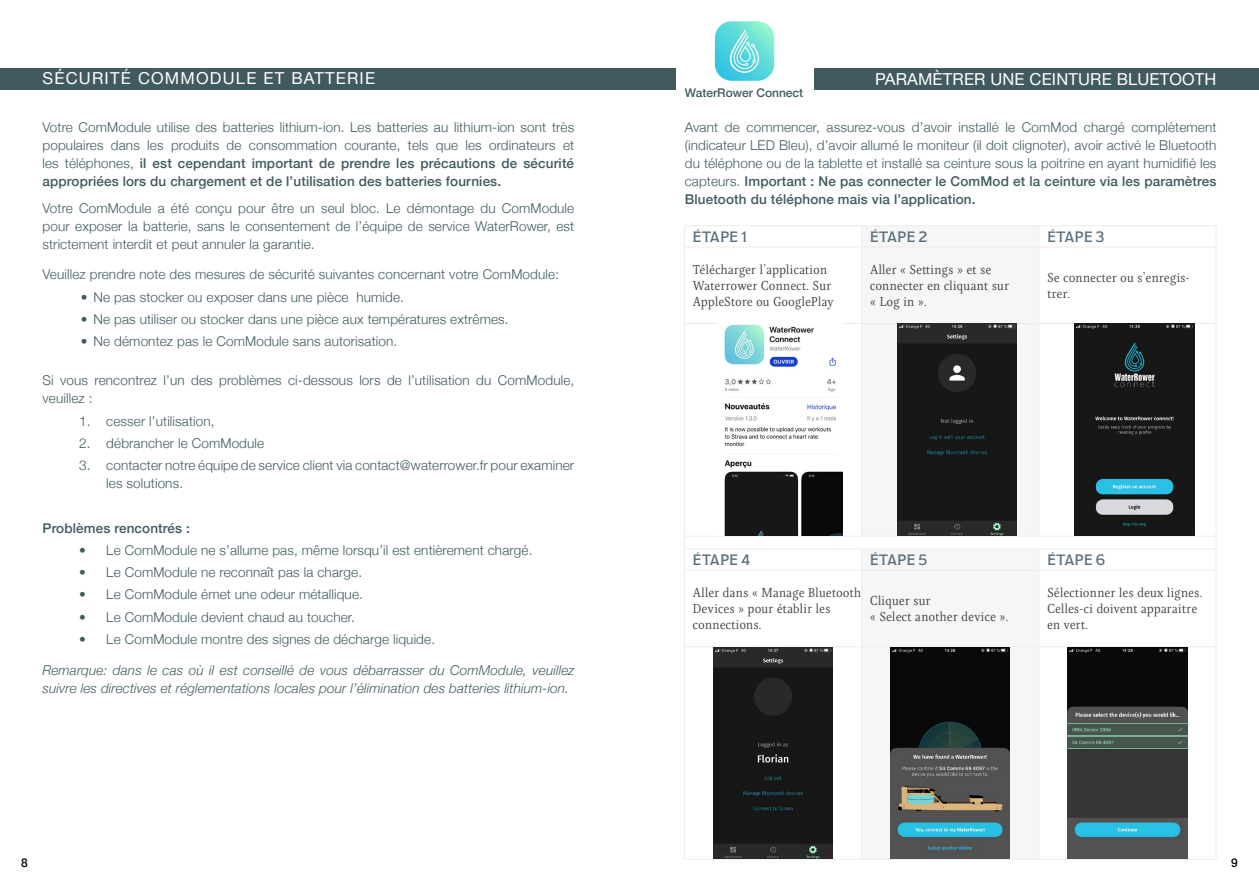
<style>
.page{position:relative;width:1259px;height:893px;background:#fff}
.page>*{position:absolute;margin:0;border:0;box-sizing:border-box;transform-origin:0 0}
.t1{font:16.5px "Helvetica Neue";letter-spacing:.01em;color:#fff}
.t2{font:16.5px "Helvetica Neue";letter-spacing:.075em;color:#fff}
.t3{font:300 15px "Modesto Text";letter-spacing:.025em;color:#596e7b}
.t4{font:300 13.5px/18px "Helvetica Neue";letter-spacing:.01em;color:#415a60;text-align:justify}
.t5{font:13.5px/16.2px "Eskapade";letter-spacing:.025em;color:#3c3c3b}
.t6{font:italic 300 13.5px/18px "Helvetica Neue";letter-spacing:.01em;color:#415a60}
.t7{font:500 13.5px "Helvetica Neue";letter-spacing:.01em;color:#415a60}
.t8{font:500 12px "Helvetica Neue";color:#415a60}
.t9{font:500 12px "Helvetica Neue";color:#000}
.s1{font-weight:500}
</style>
<div class="page">
<div style="left:0;top:68px;width:629px;height:21px;background:#415a60"></div>
<div style="left:629px;top:68px;width:630px;height:21px;background:#415a60"></div>
<div style="left:862px;top:226px;width:177px;height:633px;background:#f6f6f6"></div>
<svg style="left:684px;top:226px;width:1px;height:21px"></svg>
<hr style="left:684px;top:247px;width:1px;height:76px;background:#ededed">
<hr style="left:684px;top:324px;width:1px;height:212px;background:#ededed">
<svg style="left:684px;top:537px;width:1px;height:33px"></svg>
<hr style="left:684px;top:571px;width:1px;height:75px;background:#ededed">
<hr style="left:684px;top:647px;width:1px;height:212px;background:#ededed">
<hr style="left:684px;top:225px;width:177px;height:1px;background:#ededed">
<hr style="left:861px;top:225px;width:178px;height:1px;background:#ededed">
<hr style="left:1039px;top:225px;width:177px;height:1px;background:#ededed">
<hr style="left:684px;top:247px;width:177px;height:1px;background:#ededed">
<hr style="left:861px;top:247px;width:178px;height:1px;background:#ededed">
<hr style="left:1039px;top:247px;width:177px;height:1px;background:#ededed">
<hr style="left:684px;top:323px;width:177px;height:1px;background:#ededed">
<hr style="left:861px;top:323px;width:178px;height:1px;background:#ededed">
<hr style="left:1039px;top:323px;width:177px;height:1px;background:#ededed">
<hr style="left:684px;top:536px;width:177px;height:1px;background:#ededed">
<hr style="left:861px;top:536px;width:178px;height:1px;background:#ededed">
<hr style="left:1039px;top:536px;width:177px;height:1px;background:#ededed">
<hr style="left:684px;top:549px;width:177px;height:1px;background:#ededed">
<hr style="left:861px;top:549px;width:178px;height:1px;background:#ededed">
<hr style="left:1039px;top:549px;width:177px;height:1px;background:#ededed">
<hr style="left:684px;top:570px;width:177px;height:1px;background:#ededed">
<hr style="left:861px;top:570px;width:178px;height:1px;background:#ededed">
<hr style="left:1039px;top:570px;width:177px;height:1px;background:#ededed">
<hr style="left:684px;top:646px;width:177px;height:1px;background:#ededed">
<hr style="left:861px;top:646px;width:178px;height:1px;background:#ededed">
<hr style="left:1039px;top:646px;width:177px;height:1px;background:#ededed">
<hr style="left:684px;top:859px;width:177px;height:1px;background:#ededed">
<hr style="left:861px;top:859px;width:178px;height:1px;background:#ededed">
<hr style="left:1039px;top:859px;width:177px;height:1px;background:#ededed">
<svg style="left:861px;top:226px;width:1px;height:21px"></svg>
<svg style="left:1038px;top:226px;width:1px;height:21px"></svg>
<hr style="left:861px;top:247px;width:1px;height:76px;background:#ededed">
<hr style="left:1038px;top:247px;width:1px;height:76px;background:#ededed">
<hr style="left:1215px;top:247px;width:1px;height:76px;background:#ededed">
<hr style="left:861px;top:324px;width:1px;height:212px;background:#ededed">
<hr style="left:1038px;top:324px;width:1px;height:212px;background:#ededed">
<hr style="left:1215px;top:324px;width:1px;height:212px;background:#ededed">
<svg style="left:861px;top:550px;width:1px;height:20px"></svg>
<svg style="left:1038px;top:550px;width:1px;height:20px"></svg>
<hr style="left:861px;top:571px;width:1px;height:75px;background:#ededed">
<hr style="left:1038px;top:571px;width:1px;height:75px;background:#ededed">
<hr style="left:1215px;top:571px;width:1px;height:75px;background:#ededed">
<hr style="left:861px;top:647px;width:1px;height:212px;background:#ededed">
<hr style="left:1038px;top:647px;width:1px;height:212px;background:#ededed">
<hr style="left:1215px;top:647px;width:1px;height:212px;background:#ededed">
<img style="left:724px;top:324px;width:118px;height:212px">
<img style="left:897px;top:324px;width:120px;height:212px">
<img style="left:1075px;top:324px;width:119px;height:212px">
<img style="left:713px;top:647px;width:119px;height:212px">
<img style="left:890px;top:647px;width:119px;height:212px">
<img style="left:1068px;top:647px;width:119px;height:212px">
<div style="left:676px;top:13px;width:137px;height:90px;background:#fff"></div>
<img style="left:715px;top:21px;width:59px;height:60px">
<p class="t2" style="left:43px;top:67px;width:334px">SÉCURITÉ COMMODULE ET BATTERIE</p>
<p class="t4" style="left:43px;top:117px;width:533px">Votre ComModule utilise des batteries lithium-ion. Les batteries au lithium-ion sont très populaires dans les produits de consommation courante, tels que les ordinateurs et les téléphones, <span class="s1">il est cependant important de prendre les précautions de sécurité appropriées lors du chargement et de l’utilisation des batteries fournies.</span></p>
<p class="t4" style="left:43px;top:198px;width:533px">Votre ComModule a été conçu pour être un seul bloc. Le démontage du ComModule pour exposer la batterie, sans le consentement de l’équipe de service WaterRower, est strictement interdit et peut annuler la garantie.</p>
<p class="t4" style="left:43px;top:265px;width:518px">Veuillez prendre note des mesures de sécurité suivantes concernant votre ComModule:</p>
<p class="t4" style="left:81px;top:287px;width:325px">• Ne pas stocker ou exposer dans une pièce humide.</p>
<p class="t4" style="left:81px;top:309px;width:429px">• Ne pas utiliser ou stocker dans une pièce aux températures extrêmes.</p>
<p class="t4" style="left:81px;top:331px;width:318px">• Ne démontez pas le ComModule sans autorisation.</p>
<p class="t4" style="left:43px;top:371px;width:533px">Si vous rencontrez l’un des problèmes ci-dessous lors de l’utilisation du ComModule, veuillez :</p>
<p class="t4" style="left:79px;top:411px;width:137px">1. cesser l’utilisation,</p>
<p class="t4" style="left:79px;top:433px;width:186px">2. débrancher le ComModule</p>
<p class="t4" style="left:106px;top:455px;width:469px;text-indent:-27px">3. contacter notre équipe de service client via contact@waterrower.fr pour examiner les solutions.</p>
<p class="t7" style="left:43px;top:517px;width:149px">Problèmes rencontrés :</p>
<p class="t4" style="left:79px;top:540px;width:454px">• Le ComModule ne s’allume pas, même lorsqu’il est entièrement chargé.</p>
<p class="t4" style="left:79px;top:562px;width:284px">• Le ComModule ne reconnaît pas la charge.</p>
<p class="t4" style="left:79px;top:585px;width:285px">• Le ComModule émet une odeur métallique.</p>
<p class="t4" style="left:79px;top:607px;width:277px">• Le ComModule devient chaud au toucher.</p>
<p class="t4" style="left:79px;top:629px;width:357px">• Le ComModule montre des signes de décharge liquide.</p>
<p class="t6" style="left:43px;top:660px;width:533px">Remarque: dans le cas où il est conseillé de vous débarrasser du ComModule, veuillez suivre les directives et réglementations locales pour l’élimination des batteries lithium-ion.</p>
<p class="t8" style="left:685px;top:83px;width:120px">WaterRower Connect</p>
<p class="t1" style="left:875px;top:67px;width:343px">PARAMÈTRER UNE CEINTURE BLUETOOTH</p>
<p class="t4" style="left:685px;top:117px;width:533px">Avant de commencer, assurez-vous d’avoir installé le ComMod chargé complètement (indicateur LED Bleu), d’avoir allumé le moniteur (il doit clignoter), avoir activé le Bluetooth du téléphone ou de la tablette et installé sa ceinture sous la poitrine en ayant humidifié les capteurs. <span class="s1">Important : Ne pas connecter le ComMod et la ceinture via les paramètres Bluetooth du téléphone mais via l’application.</span></p>
<p class="t3" style="left:693px;top:229px;width:56px">ÉTAPE 1</p>
<p class="t3" style="left:870px;top:229px;width:58px">ÉTAPE 2</p>
<p class="t3" style="left:1047px;top:229px;width:58px">ÉTAPE 3</p>
<p class="t5" style="left:693px;top:260px;width:142px">Télécharger l’application<br>Waterrower Connect. Sur<br>AppleStore ou GooglePlay</p>
<p class="t5" style="left:870px;top:260px;width:141px">Aller « Settings » et se connecter en cliquant sur « Log in ».</p>
<p class="t5" style="left:1047px;top:268px;width:144px">Se connecter ou s’enregis&shy;trer.</p>
<p class="t3" style="left:693px;top:552px;width:59px">ÉTAPE 4</p>
<p class="t3" style="left:870px;top:552px;width:58px">ÉTAPE 5</p>
<p class="t3" style="left:1047px;top:552px;width:59px">ÉTAPE 6</p>
<p class="t5" style="left:693px;top:583px;width:170px">Aller dans « Manage Bluetooth<br>Devices » pour établir les connections.</p>
<p class="t5" style="left:870px;top:591px;width:140px">Cliquer sur<br>« Select another device ».</p>
<p class="t5" style="left:1047px;top:583px;width:156px">Sélectionner les deux lignes.<br>Celles-ci doivent apparaitre en vert.</p>
<p class="t9" style="left:21px;top:853px;width:8px">8</p>
<p class="t9" style="left:1231px;top:853px;width:8px">9</p>
</div>
